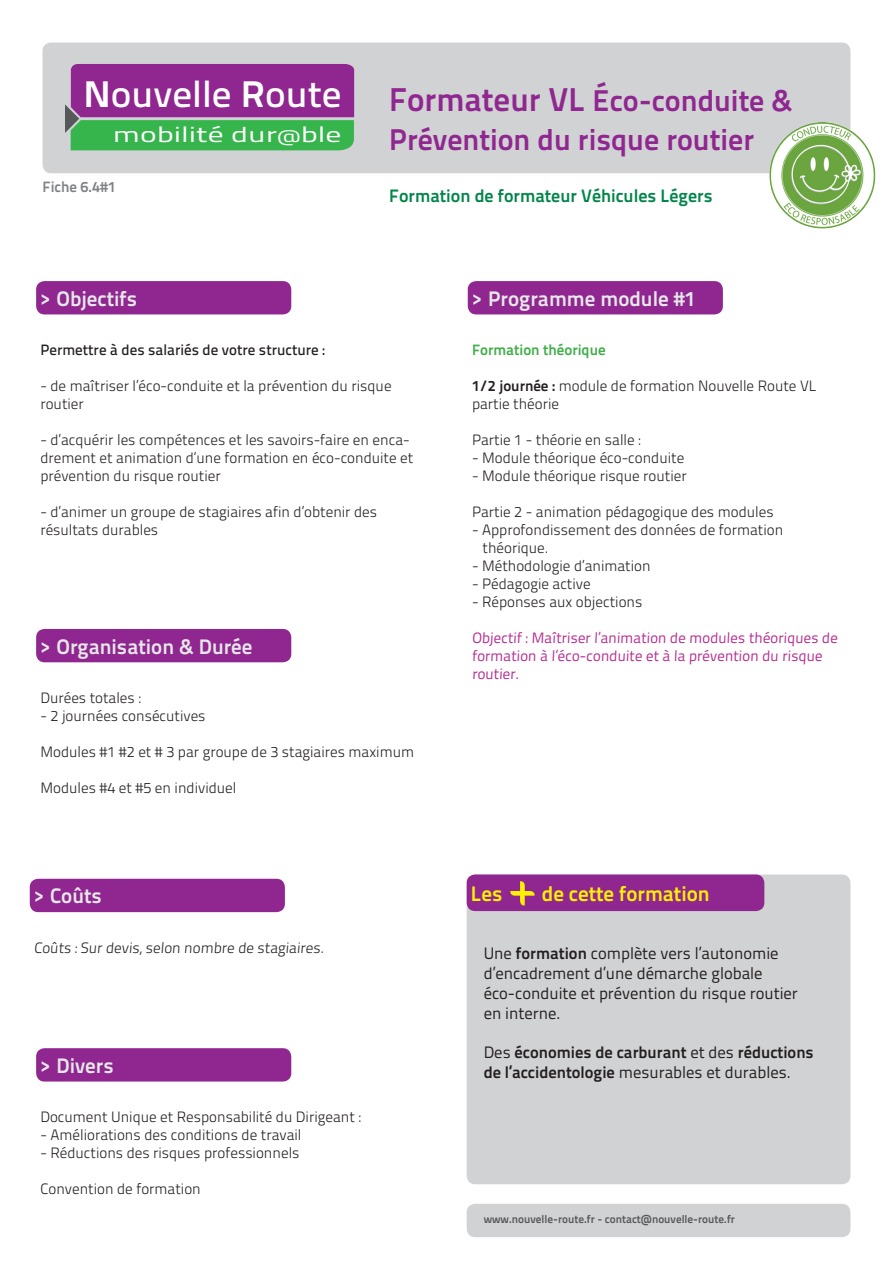
<style>
.page{position:relative;width:893px;height:1263px;background:#fff}
.page>*{position:absolute;margin:0;border:0;box-sizing:border-box;transform-origin:0 0}
.t1{font:54px "JUICE Regular";color:#fff101}
.t2{font:37.05px "Titillium Text 25 L 600 wt";color:#fff;scale:1.06 1}
.t3{font:30px "Titillium Text 25 L 800 wt";color:#90268f}
.t4{font:21.6px "Titillium Text 25 L 400 wt";color:#fff;scale:1.46 1}
.t5{font:21px "Titillium Text 25 L 800 wt";color:#e6e7e9}
.t6{font:21px "Titillium Text 25 L 800 wt";color:#fff101}
.t7{font:18px "Titillium Text 25 L 800 wt";color:#00854a}
.t8{font:16.5px "Titillium Text 25 L 400 wt";color:#231f20}
.t9{font:16.5px/19.8px "Titillium Text 25 L 800 wt";color:#231f20}
.t10{font:15px/18px "Titillium Text 25 L 250 wt";color:#231f20}
.t11{font:15px/18px "Titillium Text 25 L 400 wt";color:#b52e92}
.t12{font:15px "Titillium Text 25 L 600 wt";color:#231f20}
.t13{font:15px "Titillium Text 25 L 800 wt";color:#40ae49}
.t14{font:15px "Titillium Text 25 L 800 wt";color:#808285}
.t15{font:11.25px "Titillium Text 25 L 800 wt";color:#57585a}
.s1{font-family:"Titillium Text 25 L 800 wt"}
.s2{font-size:16.5px}
.s3{font-size:33px}
.s4{font-family:"Titillium Text 25 L 400 wt"}
</style>
<div class="page">
<div style="left:467px;top:1204px;width:383px;height:33px;background:#d1d2d4;border-radius:9px"></div>
<div style="left:43px;top:43px;width:807px;height:130px;background:#d1d2d4;border-radius:9px"></div>
<svg style="left:65px;top:64px;width:289px;height:86px;background:#745f7b"></svg>
<div style="left:36px;top:281px;width:255px;height:33px;background:#90268f;border-radius:9px"></div>
<div style="left:468px;top:281px;width:255px;height:33px;background:#90268f;border-radius:9px"></div>
<div style="left:30px;top:879px;width:255px;height:33px;background:#90268f;border-radius:9px"></div>
<div style="left:36px;top:629px;width:255px;height:33px;background:#90268f;border-radius:9px"></div>
<div style="left:467px;top:874px;width:383px;height:310px;background:#d1d2d4;border-radius:9px"></div>
<div style="left:467px;top:874px;width:297px;height:37px;background:#90268f;border-radius:9px"></div>
<div style="left:36px;top:1048px;width:255px;height:33px;background:#90268f;border-radius:9px"></div>
<img style="left:767px;top:122px;width:109px;height:107px">
<p class="t2" style="left:84px;top:66px;width:245px"><span class="s1">N</span>ouvelle <span class="s1">R</span>oute</p>
<p class="t4" style="left:113px;top:118px;width:158px">mobilité dur<span class="s2">@</span>ble</p>
<p class="t14" style="left:43px;top:176px;width:75px">Fiche 6.4#1</p>
<p class="t5" style="left:40px;top:282px;width:98px">&gt; Objectifs</p>
<p class="t3" style="left:389px;top:77px;width:405px"><span class="s3">Formateur VL</span> Éco-conduite &amp;</p>
<p class="t3" style="left:389px;top:116px;width:366px">Prévention du risque routier</p>
<p class="t7" style="left:389px;top:182px;width:325px">Formation de formateur Véhicules Légers</p>
<p class="t5" style="left:472px;top:282px;width:225px">&gt; Programme module #1</p>
<p class="t12" style="left:40px;top:338px;width:286px">Permettre à des salariés de votre structure :</p>
<p class="t10" style="left:40px;top:376px;width:353px">- de maîtriser l’éco-conduite et la prévention du risque routier</p>
<p class="t10" style="left:40px;top:430px;width:374px">- d’acquérir les compétences et les savoirs-faire en enca&shy;drement et animation d’une formation en éco-conduite et prévention du risque routier</p>
<p class="t10" style="left:40px;top:502px;width:338px">- d’animer un groupe de stagiaires afin d’obtenir des résultats durables</p>
<p class="t5" style="left:40px;top:630px;width:214px">&gt; Organisation &amp; Durée</p>
<p class="t10" style="left:40px;top:688px;width:102px">Durées totales :</p>
<p class="t10" style="left:40px;top:706px;width:167px">- 2 journées consécutives</p>
<p class="t10" style="left:40px;top:742px;width:375px">Modules #1 #2 et # 3 par groupe de 3 stagiaires maximum</p>
<p class="t10" style="left:40px;top:778px;width:198px">Modules #4 et #5 en individuel</p>
<p class="t5" style="left:34px;top:880px;width:69px">&gt; Coûts</p>
<p class="t10" style="left:34px;top:938px;width:293px">Coûts : Sur devis, selon nombre de stagiaires.</p>
<p class="t5" style="left:40px;top:1049px;width:75px">&gt; Divers</p>
<p class="t10" style="left:40px;top:1107px;width:322px">Document Unique et Responsabilité du Dirigeant :</p>
<p class="t10" style="left:40px;top:1125px;width:263px">- Améliorations des conditions de travail</p>
<p class="t10" style="left:40px;top:1143px;width:261px">- Réductions des risques professionnels</p>
<p class="t10" style="left:40px;top:1179px;width:162px">Convention de formation</p>
<p class="t13" style="left:472px;top:338px;width:135px">Formation théorique</p>
<p class="t10" style="left:472px;top:376px;width:346px"><span class="s1">1/2 journée :</span> module de formation Nouvelle Route VL</p>
<p class="t10" style="left:472px;top:394px;width:89px">partie théorie</p>
<p class="t10" style="left:472px;top:430px;width:170px">Partie 1 - théorie en salle :</p>
<p class="t10" style="left:472px;top:448px;width:214px">- Module théorique éco-conduite</p>
<p class="t10" style="left:472px;top:466px;width:216px">- Module théorique risque routier</p>
<p class="t10" style="left:472px;top:502px;width:303px">Partie 2 - animation pédagogique des modules</p>
<p class="t10" style="left:483px;top:520px;width:302px;text-indent:-11px">- Approfondissement des données de formation théorique.</p>
<p class="t10" style="left:472px;top:556px;width:180px">- Méthodologie d’animation</p>
<p class="t10" style="left:472px;top:574px;width:120px">- Pédagogie active</p>
<p class="t10" style="left:472px;top:592px;width:172px">- Réponses aux objections</p>
<p class="t11" style="left:472px;top:628px;width:368px">Objectif : Maîtriser l’animation de modules théoriques de formation à l’éco-conduite et à la prévention du risque routier.</p>
<p class="t1" style="left:505px;top:866px;width:36px">+</p>
<p class="t6" style="left:471px;top:877px;width:33px">Les</p>
<p class="t6" style="left:542px;top:877px;width:169px">de cette formation</p>
<p class="t8" style="left:484px;top:941px;width:296px">Une <span class="s1">formation</span> complète vers l’autonomie</p>
<p class="t8" style="left:484px;top:961px;width:280px">d’encadrement d’une démarche globale</p>
<p class="t8" style="left:484px;top:981px;width:316px">éco-conduite et prévention du risque routier</p>
<p class="t8" style="left:484px;top:1000px;width:78px">en interne.</p>
<p class="t9" style="left:484px;top:1041px;width:332px"><span class="s4">Des</span> économies de carburant <span class="s4">et des</span> réductions de l’accidentologie <span class="s4">mesurables et durables.</span></p>
<p class="t15" style="left:484px;top:1210px;width:253px">www.nouvelle-route.fr - contact@nouvelle-route.fr</p>
</div>
